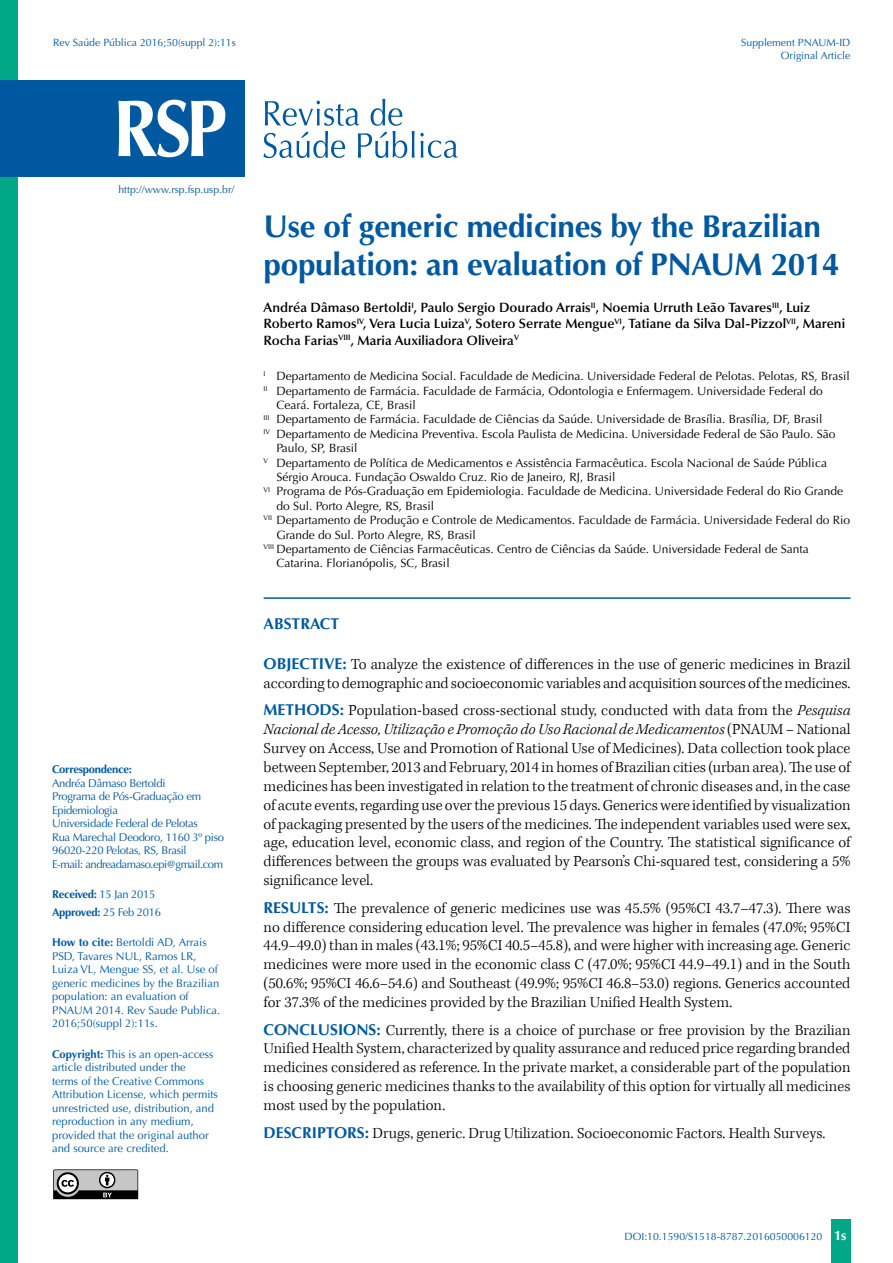
<style>
.page{position:relative;width:893px;height:1263px;background:#fff}
.page>*{position:absolute;margin:0;border:0;box-sizing:border-box;transform-origin:0 0}
.t1{font:700 31.5px/37.8px "Optima";letter-spacing:-.01em;color:#0059a0}
.t2{font:300 15.75px/18.9px "Kepler Std";color:#000;text-align:justify}
.t3{font:700 15.75px "Optima";color:#0059a0}
.t4{font:600 13.5px/16.2px "Optima";color:#000}
.t5{font:12px "Optima";color:#000}
.t6{font:11.25px/13.5px "Optima";color:#0059a0}
.t7{font:11.25px/13.5px "Optima";letter-spacing:-.025em;color:#0059a0}
.t8{font:700 11.25px/17.7px "Optima";letter-spacing:-.025em;color:#0059a0}
.t9{font:10.5px/12.6px "Optima";color:#0059a0;text-align:right}
.s1{font-weight:400}
.s2{font-weight:700}
.s3{font-family:"Optima";font-weight:700;color:#0059a0}
.s4{font-style:italic}
.s5{font-weight:700;font-size:13.5px;color:#fff}
</style>
<div class="page">
<div style="left:831px;top:1220px;width:20px;height:43px;background:#00a887"></div>
<svg style="left:53px;top:1169px;width:85px;height:30px;background:#838383"></svg>
<div style="left:0;top:0;width:18px;height:1263px;background:#00a887"></div>
<hr style="left:264px;top:597px;width:586px;height:2px;background:#0059a0">
<svg style="left:263px;top:99px;width:195px;height:59px"></svg>
<div style="left:0;top:80px;width:244px;height:96px;background:#0059a0"></div>
<svg style="left:118px;top:100px;width:107px;height:57px"></svg>
<p class="t9" style="left:53px;top:36px;width:184px">Rev Saúde Pública 2016;50(suppl 2):11s</p>
<p class="t9" style="left:741px;top:36px;width:111px">Supplement PNAUM-ID<br>Original Article</p>
<p class="t9" style="left:118px;top:183px;width:117px">http://www.rsp.fsp.usp.br/</p>
<p class="t8" style="left:52px;top:761px;width:81px">Correspondence:</p>
<p class="t7" style="left:52px;top:776px;width:173px">Andréa Dâmaso Bertoldi<br>Programa de Pós-Graduação em<br>Epidemiologia<br>Universidade Federal de Pelotas<br>Rua Marechal Deodoro, 1160 3º piso<br>96020-220 Pelotas, RS, Brasil<br>E-mail: andreadamaso.epi@gmail.com</p>
<p class="t8" style="left:52px;top:886px;width:110px">Received: <span class="s1">15 Jan 2015<br></span>Approved: <span class="s1">25 Feb 2016</span></p>
<p class="t6" style="left:52px;top:936px;width:170px"><span class="s2">How to cite:</span> Bertoldi AD, Arrais<br>PSD, Tavares NUL, Ramos LR,<br>Luiza VL, Mengue SS, et al. Use of generic medicines by the Brazilian population: an evaluation of<br>PNAUM 2014. Rev Saude Publica.<br>2016;50(suppl 2):11s.</p>
<p class="t6" style="left:52px;top:1047px;width:167px"><span class="s2">Copyright:</span> This is an open-access article distributed under the<br>terms of the Creative Commons<br>Attribution License, which permits unrestricted use, distribution, and reproduction in any medium, provided that the original author and source are credited.</p>
<h1 class="t1" style="left:264px;top:208px;width:578px">Use of generic medicines by the Brazilian population: an evaluation of PNAUM 2014</h1>
<p class="t4" style="left:264px;top:300px;width:583px">Andréa Dâmaso Bertoldi<sup>I</sup>, Paulo Sergio Dourado Arrais<sup>II</sup>, Noemia Urruth Leão Tavares<sup>III</sup>, Luiz<br>Roberto Ramos<sup>IV</sup>, Vera Lucia Luiza<sup>V</sup>, Sotero Serrate Mengue<sup>VI</sup>, Tatiane da Silva Dal-Pizzol<sup>VII</sup>, Mareni<br>Rocha Farias<sup>VIII</sup>, Maria Auxiliadora Oliveira<sup>V</sup></p>
<p class="t5" style="left:264px;top:369px;width:588px"><sup>I</sup> Departamento de Medicina Social. Faculdade de Medicina. Universidade Federal de Pelotas. Pelotas, RS, Brasil</p>
<p class="t5" style="left:264px;top:384px;width:561px"><sup>II</sup> Departamento de Farmácia. Faculdade de Farmácia, Odontologia e Enfermagem. Universidade Federal do</p>
<p class="t5" style="left:276px;top:398px;width:141px">Ceará. Fortaleza, CE, Brasil</p>
<p class="t5" style="left:264px;top:412px;width:560px"><sup>III</sup> Departamento de Farmácia. Faculdade de Ciências da Saúde. Universidade de Brasília. Brasília, DF, Brasil</p>
<p class="t5" style="left:264px;top:427px;width:573px"><sup>IV</sup> Departamento de Medicina Preventiva. Escola Paulista de Medicina. Universidade Federal de São Paulo. São</p>
<p class="t5" style="left:276px;top:441px;width:83px">Paulo, SP, Brasil</p>
<p class="t5" style="left:264px;top:456px;width:565px"><sup>V</sup> Departamento de Política de Medicamentos e Assistência Farmacêutica. Escola Nacional de Saúde Pública</p>
<p class="t5" style="left:276px;top:470px;width:341px">Sérgio Arouca. Fundação Oswaldo Cruz. Rio de Janeiro, RJ, Brasil</p>
<p class="t5" style="left:264px;top:484px;width:581px"><sup>VI</sup> Programa de Pós-Graduação em Epidemiologia. Faculdade de Medicina. Universidade Federal do Rio Grande</p>
<p class="t5" style="left:276px;top:499px;width:159px">do Sul. Porto Alegre, RS, Brasil</p>
<p class="t5" style="left:264px;top:513px;width:588px"><sup>VII</sup> Departamento de Produção e Controle de Medicamentos. Faculdade de Farmácia. Universidade Federal do Rio</p>
<p class="t5" style="left:276px;top:528px;width:201px">Grande do Sul. Porto Alegre, RS, Brasil</p>
<p class="t5" style="left:264px;top:542px;width:547px"><sup>VIII</sup> Departamento de Ciências Farmacêuticas. Centro de Ciências da Saúde. Universidade Federal de Santa</p>
<p class="t5" style="left:276px;top:556px;width:175px">Catarina. Florianópolis, SC, Brasil</p>
<p class="t3" style="left:264px;top:614px;width:77px">ABSTRACT</p>
<p class="t2" style="left:264px;top:655px;width:588px"><span class="s3">OBJECTIVE:</span> To analyze the existence of differences in the use of generic medicines in Brazil according to demographic and socioeconomic variables and acquisition sources of the medicines.</p>
<p class="t2" style="left:264px;top:701px;width:588px"><span class="s3">METHODS:</span> Population-based cross-sectional study, conducted with data from the <span class="s4">Pesquisa Nacional de Acesso, Utilização e Promoção do Uso Racional de Medicamentos</span> (PNAUM – National Survey on Access, Use and Promotion of Rational Use of Medicines). Data collection took place between September, 2013 and February, 2014 in homes of Brazilian cities (urban area). The use of medicines has been investigated in relation to the treatment of chronic diseases and, in the case of acute events, regarding use over the previous 15 days. Generics were identified by visualization of packaging presented by the users of the medicines. The independent variables used were sex, age, education level, economic class, and region of the Country. The statistical significance of differences between the groups was evaluated by Pearson’s Chi-squared test, considering a 5% significance level.</p>
<p class="t2" style="left:264px;top:899px;width:588px"><span class="s3">RESULTS:</span> The prevalence of generic medicines use was 45.5% (95%CI 43.7–47.3). There was no difference considering education level. The prevalence was higher in females (47.0%; 95%CI 44.9–49.0) than in males (43.1%; 95%CI 40.5–45.8), and were higher with increasing age. Generic medicines were more used in the economic class C (47.0%; 95%CI 44.9–49.1) and in the South (50.6%; 95%CI 46.6–54.6) and Southeast (49.9%; 95%CI 46.8–53.0) regions. Generics accounted for 37.3% of the medicines provided by the Brazilian Unified Health System.</p>
<p class="t2" style="left:264px;top:1021px;width:588px"><span class="s3">CONCLUSIONS:</span> Currently, there is a choice of purchase or free provision by the Brazilian Unified Health System, characterized by quality assurance and reduced price regarding branded medicines considered as reference. In the private market, a considerable part of the population is choosing generic medicines thanks to the availability of this option for virtually all medicines most used by the population.</p>
<p class="t2" style="left:264px;top:1125px;width:563px"><span class="s3">DESCRIPTORS:</span> Drugs, generic. Drug Utilization. Socioeconomic Factors. Health Surveys.</p>
<p class="t9" style="left:624px;top:1230px;width:223px">DOI:10.1590/S1518-8787.2016050006120 <span class="s5">1s</span></p>
</div>
